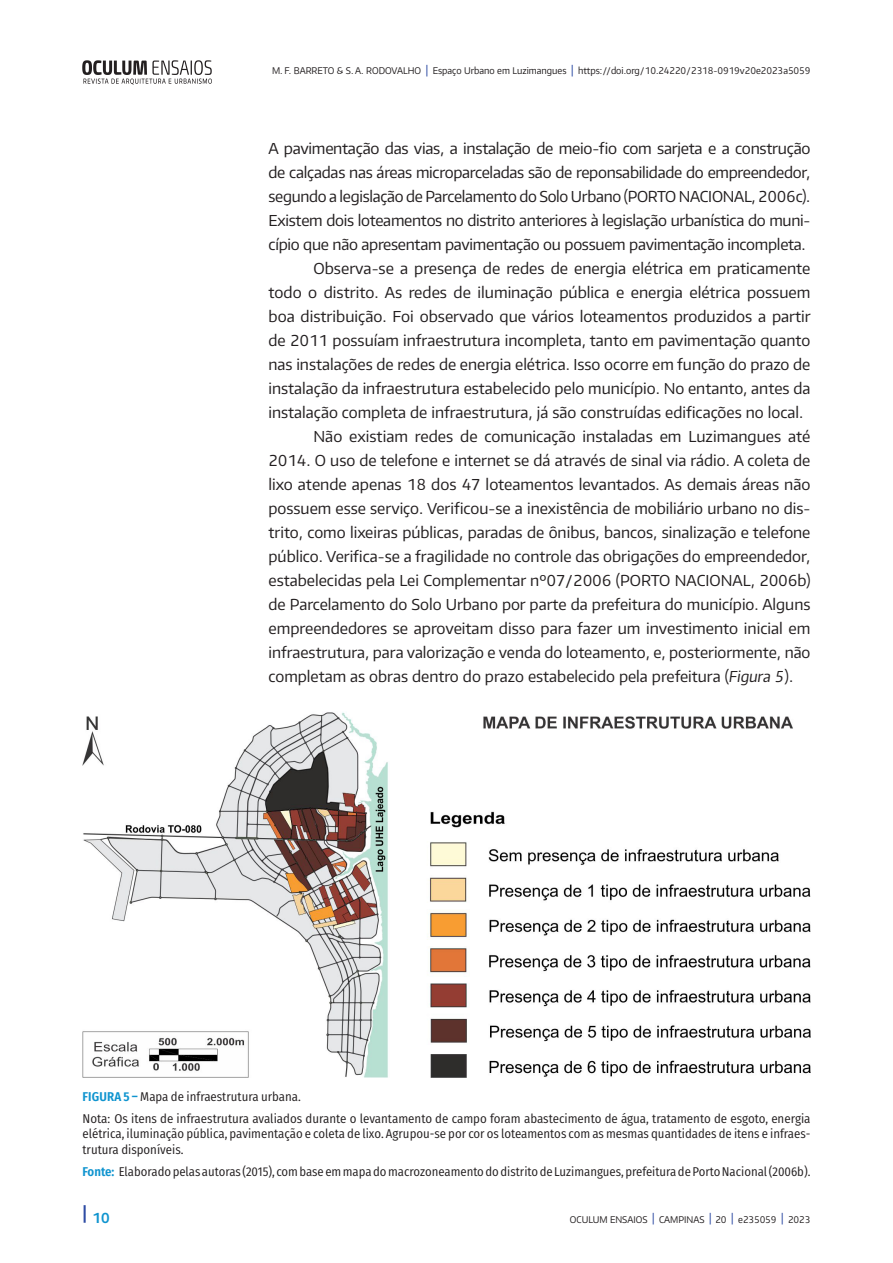
<style>
.page{position:relative;width:893px;height:1263px;background:#fff}
.page>*{position:absolute;margin:0;border:0;box-sizing:border-box;transform-origin:0 0}
.Artigo_Texto{font:15px/24px "Plata Sans";color:#231f20;text-align:justify}
.t1{font:600 13.8px "Plata Sans";color:#0f94cf;scale:.96 1}
.Figuras_____Texto_Ju{font:12.75px/15.8px "Fira Sans Condensed";color:#231f20;text-align:justify}
.t2{font:9.15px "Plata Sans";color:#231f20;scale:.96 1}
.s1{font-weight:500;font-size:11.25px;color:#2d4ba3}
.s2{font-style:italic}
.s3{font-weight:600;color:#0f94cf}
</style>
<div class="page">
<img style="left:82px;top:61px;width:129px;height:23px">
<img style="left:82px;top:712px;width:728px;height:365px">
<p class="t2" style="left:272px;top:65px;width:562px">M. F. BARRETO &amp; S. A. RODOVALHO <span class="s1">|</span> Espaço Urbano em Luzimangues <span class="s1">|</span> https://doi.org/10.24220/2318-0919v20e2023a5059</p>
<p class="Artigo_Texto" style="left:268px;top:136px;width:543px">A pavimentação das vias, a instalação de meio-fio com sarjeta e a construção de calçadas nas áreas microparceladas são de reponsabilidade do empreendedor, segundo a legislação de Parcelamento do Solo Urbano (PORTO NACIONAL, 2006c).<br>Existem dois loteamentos no distrito anteriores à legislação urbanística do muni&shy;cípio que não apresentam pavimentação ou possuem pavimentação incompleta.</p>
<p class="Artigo_Texto" style="left:268px;top:256px;width:544px;text-indent:45px">Observa-se a presença de redes de energia elétrica em praticamente todo o distrito. As redes de iluminação pública e energia elétrica possuem boa distribuição. Foi observado que vários loteamentos produzidos a partir de 2011 possuíam infraestrutura incompleta, tanto em pavimentação quanto nas instalações de redes de energia elétrica. Isso ocorre em função do prazo de instalação da infraestrutura estabelecido pelo município. No entanto, antes da instalação completa de infraestrutura, já são construídas edificações no local.</p>
<p class="Artigo_Texto" style="left:268px;top:424px;width:543px;text-indent:45px">Não existiam redes de comunicação instaladas em Luzimangues até 2014. O uso de telefone e internet se dá através de sinal via rádio. A coleta de lixo atende apenas 18 dos 47 loteamentos levantados. As demais áreas não possuem esse serviço. Verificou-se a inexistência de mobiliário urbano no dis&shy;trito, como lixeiras públicas, paradas de ônibus, bancos, sinalização e telefone público. Verifica-se a fragilidade no controle das obrigações do empreendedor, estabelecidas pela Lei Complementar nº07/2006 (PORTO NACIONAL, 2006b) de Parcelamento do Solo Urbano por parte da prefeitura do município. Alguns empreendedores se aproveitam disso para fazer um investimento inicial em infraestrutura, para valorização e venda do loteamento, e, posteriormente, não completam as obras dentro do prazo estabelecido pela prefeitura (<span class="s2">Figura 5</span>).</p>
<p class="Figuras_____Texto_Ju" style="left:83px;top:1088px;width:220px"><span class="s3">FIGURA 5 –</span> Mapa de infraestrutura urbana.</p>
<p class="Figuras_____Texto_Ju" style="left:82px;top:1110px;width:729px">Nota: Os itens de infraestrutura avaliados durante o levantamento de campo foram abastecimento de água, tratamento de esgoto, energia elétrica, iluminação pública, pavimentação e coleta de lixo. Agrupou-se por cor os loteamentos com as mesmas quantidades de itens e infraes&shy;trutura disponíveis.</p>
<p class="Figuras_____Texto_Ju" style="left:82px;top:1163px;width:729px"><span class="s3">Fonte:</span> Elaborado pelas autoras (2015), com base em mapa do macrozoneamento do distrito de Luzimangues, prefeitura de Porto Nacional (2006b).</p>
<p class="t1" style="left:82px;top:1209px;width:30px"><sup>|</sup> 10</p>
<p class="t2" style="left:570px;top:1213px;width:252px">OCULUM ENSAIOS <span class="s1">|</span> CAMPINAS <span class="s1">|</span> 20 <span class="s1">|</span> e235059 <span class="s1">|</span> 2023</p>
</div>
